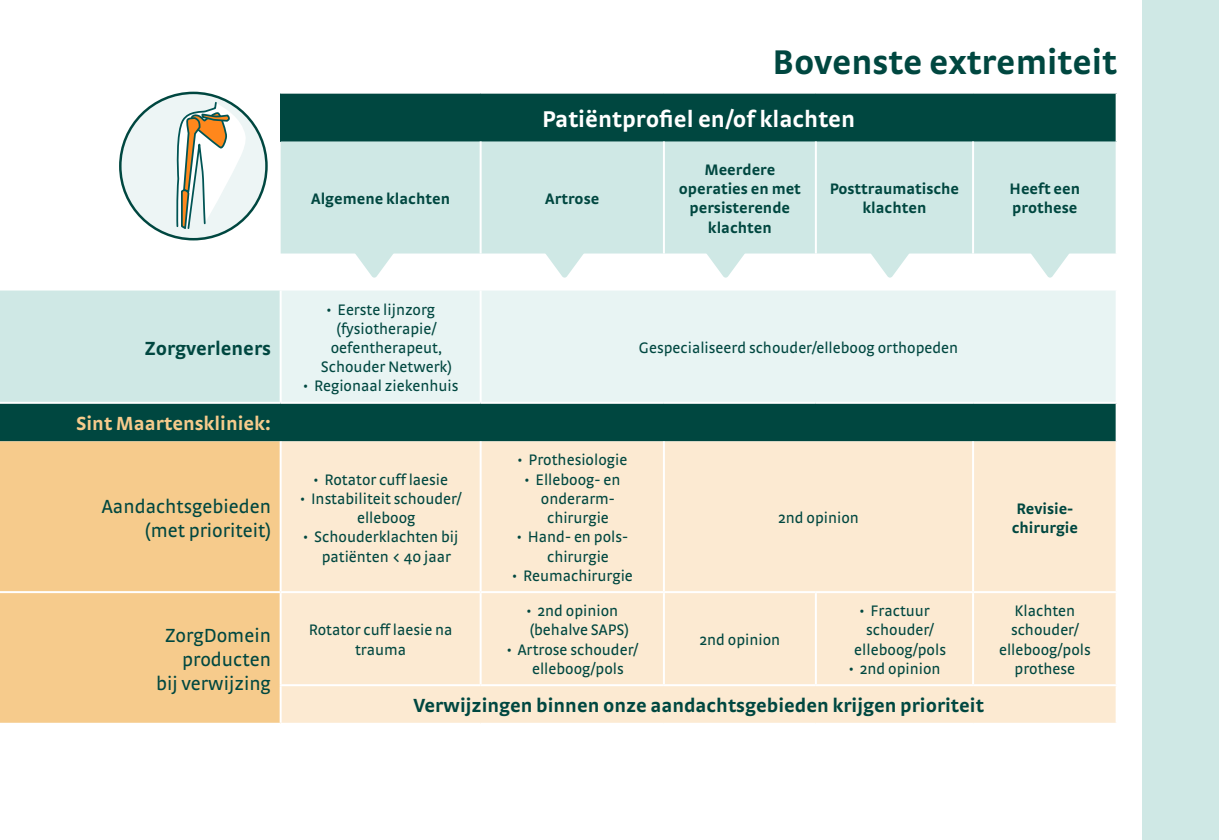
<style>
.page{position:relative;width:1219px;height:840px;background:#fff}
.page>*{position:absolute;margin:0;border:0;box-sizing:border-box;transform-origin:0 0}
.t1{font:700 36px "Strada OT";color:#004740}
.t2{font:700 24px "Strada OT";color:#fff}
.t3{font:700 20px "Strada OT";color:#004740}
.t4{font:20px/24px "Strada OT";color:#004740;text-align:right}
.t5{font:700 20px "Strada OT";color:#f6cb8c}
.t6{font:16px/19.2px "Strada OT";color:#004740}
.t7{font:700 16px/19.2px "Strada OT";color:#004740;text-align:center}
</style>
<div class="page">
<div style="left:281px;top:93px;width:836px;height:48px;background:#004740"></div>
<svg style="left:0;top:141px;width:1116px;height:260px;fill:#cfe8e5"></svg>
<div style="left:282px;top:290px;width:834px;height:111px;background:#e8f4f3"></div>
<div style="left:0;top:403px;width:1116px;height:38px;background:#004740"></div>
<div style="left:0;top:441px;width:280px;height:281px;background:#f6cb8c"></div>
<div style="left:282px;top:441px;width:834px;height:281px;background:#fcead2"></div>
<hr style="left:480px;top:141px;width:2px;height:112px;background:#fff">
<hr style="left:663px;top:141px;width:2px;height:112px;background:#fff">
<hr style="left:815px;top:141px;width:2px;height:112px;background:#fff">
<hr style="left:972px;top:141px;width:2px;height:112px;background:#fff">
<hr style="left:480px;top:441px;width:2px;height:149px;background:#fff">
<hr style="left:663px;top:441px;width:2px;height:149px;background:#fff">
<hr style="left:972px;top:441px;width:2px;height:149px;background:#fff">
<hr style="left:0;top:590px;width:281px;height:2px;background:#fff">
<hr style="left:281px;top:590px;width:200px;height:2px;background:#fff">
<hr style="left:481px;top:590px;width:183px;height:2px;background:#fff">
<hr style="left:480px;top:592px;width:2px;height:91px;background:#fff">
<hr style="left:664px;top:590px;width:152px;height:2px;background:#fff">
<hr style="left:663px;top:592px;width:2px;height:91px;background:#fff">
<hr style="left:816px;top:590px;width:157px;height:2px;background:#fff">
<hr style="left:815px;top:592px;width:2px;height:91px;background:#fff">
<hr style="left:973px;top:590px;width:145px;height:2px;background:#fff">
<hr style="left:972px;top:592px;width:2px;height:91px;background:#fff">
<hr style="left:280px;top:683px;width:201px;height:2px;background:#fff">
<hr style="left:481px;top:683px;width:183px;height:2px;background:#fff">
<hr style="left:664px;top:683px;width:152px;height:2px;background:#fff">
<hr style="left:816px;top:683px;width:157px;height:2px;background:#fff">
<hr style="left:973px;top:683px;width:145px;height:2px;background:#fff">
<hr style="left:280px;top:290px;width:2px;height:111px;background:#fff">
<hr style="left:480px;top:290px;width:2px;height:111px;background:#fff">
<hr style="left:281px;top:92px;width:200px;height:2px;background:#fff">
<hr style="left:481px;top:92px;width:183px;height:2px;background:#fff">
<hr style="left:664px;top:92px;width:152px;height:2px;background:#fff">
<hr style="left:816px;top:92px;width:157px;height:2px;background:#fff">
<hr style="left:973px;top:92px;width:145px;height:2px;background:#fff">
<hr style="left:1116px;top:94px;width:2px;height:47px;background:#fff">
<div style="left:1142px;top:0;width:77px;height:839px;background:#cfe8e5"></div>
<div style="left:120px;top:93px;width:146px;height:146px;background:#edf5f5;border-radius:50%"></div>
<svg style="left:176px;top:101px;width:72px;height:130px"></svg>
<svg style="left:351px;top:247px;width:46px;height:31px"></svg>
<svg style="left:542px;top:247px;width:45px;height:31px"></svg>
<svg style="left:703px;top:247px;width:46px;height:31px"></svg>
<svg style="left:867px;top:247px;width:46px;height:31px"></svg>
<svg style="left:1027px;top:247px;width:46px;height:31px"></svg>
<h1 class="t1" style="left:772px;top:40px;width:346px">Bovenste extremiteit</h1>
<h2 class="t2" style="left:542px;top:104px;width:315px">Patiëntprofiel en/of klachten</h2>
<p class="t3" style="left:145px;top:336px;width:128px">Zorgverleners</p>
<p class="t5" style="left:76px;top:411px;width:196px">Sint Maartenskliniek:</p>
<p class="t4" style="left:102px;top:494px;width:171px">Aandachtsgebieden (met prioriteit)</p>
<p class="t7" style="left:311px;top:189px;width:140px">Algemene klachten</p>
<p class="t7" style="left:545px;top:189px;width:56px">Artrose</p>
<p class="t6" style="left:326px;top:299px;width:111px">• Eerste lijnzorg</p>
<p class="t6" style="left:336px;top:319px;width:102px">(fysiotherapie/</p>
<p class="t6" style="left:331px;top:338px;width:113px">oefentherapeut,</p>
<p class="t6" style="left:321px;top:357px;width:133px">Schouder Netwerk)</p>
<p class="t6" style="left:303px;top:376px;width:157px">• Regionaal ziekenhuis</p>
<p class="t7" style="left:679px;top:160px;width:123px">Meerdere operaties en met persisterende klachten</p>
<p class="t7" style="left:830px;top:179px;width:131px">Posttraumatische klachten</p>
<p class="t7" style="left:1010px;top:179px;width:72px;text-align:left">Heeft een prothese</p>
<p class="t6" style="left:639px;top:338px;width:321px">Gespecialiseerd schouder/elleboog orthopeden</p>
<p class="t6" style="left:313px;top:469px;width:136px">• Rotator cuff laesie</p>
<p class="t6" style="left:357px;top:489px;width:106px;text-indent:-57px">• Instabiliteit schouder/ elleboog</p>
<p class="t6" style="left:322px;top:527px;width:138px;text-indent:-19px">• Schouderklachten bij patiënten &lt; 40 jaar</p>
<p class="t6" style="left:517px;top:450px;width:112px">• Prothesiologie</p>
<p class="t6" style="left:524px;top:469px;width:98px">• Elleboog- en</p>
<p class="t6" style="left:541px;top:489px;width:76px">onderarm-</p>
<p class="t6" style="left:547px;top:508px;width:63px">chirurgie</p>
<p class="t6" style="left:547px;top:527px;width:81px;text-indent:-31px">• Hand- en pols&shy;chirurgie</p>
<p class="t6" style="left:512px;top:565px;width:123px">• Reumachirurgie</p>
<p class="t6" style="left:778px;top:508px;width:82px">2nd opinion</p>
<p class="t7" style="left:1012px;top:498px;width:68px;text-align:left">Revisie&shy;chirurgie</p>
<p class="t4" style="left:156px;top:623px;width:116px">ZorgDomein producten bij verwijzing</p>
<p class="t6" style="left:309px;top:620px;width:145px;text-align:center">Rotator cuff laesie na trauma</p>
<p class="t6" style="left:526px;top:601px;width:105px">• 2nd opinion (behalve SAPS)</p>
<p class="t6" style="left:532px;top:639px;width:108px;text-indent:-26px">• Artrose schouder/ elleboog/pols</p>
<p class="t6" style="left:699px;top:629px;width:82px">2nd opinion</p>
<p class="t6" style="left:859px;top:601px;width:72px">• Fractuur</p>
<p class="t6" style="left:866px;top:620px;width:69px">schouder/</p>
<p class="t6" style="left:854px;top:639px;width:93px">elleboog/pols</p>
<p class="t6" style="left:848px;top:658px;width:94px">• 2nd opinion</p>
<p class="t3" style="left:413px;top:693px;width:572px">Verwijzingen binnen onze aandachtsgebieden krijgen prioriteit</p>
<p class="t6" style="left:999px;top:601px;width:93px;text-align:center">Klachten schouder/ elleboog/pols prothese</p>
</div>
